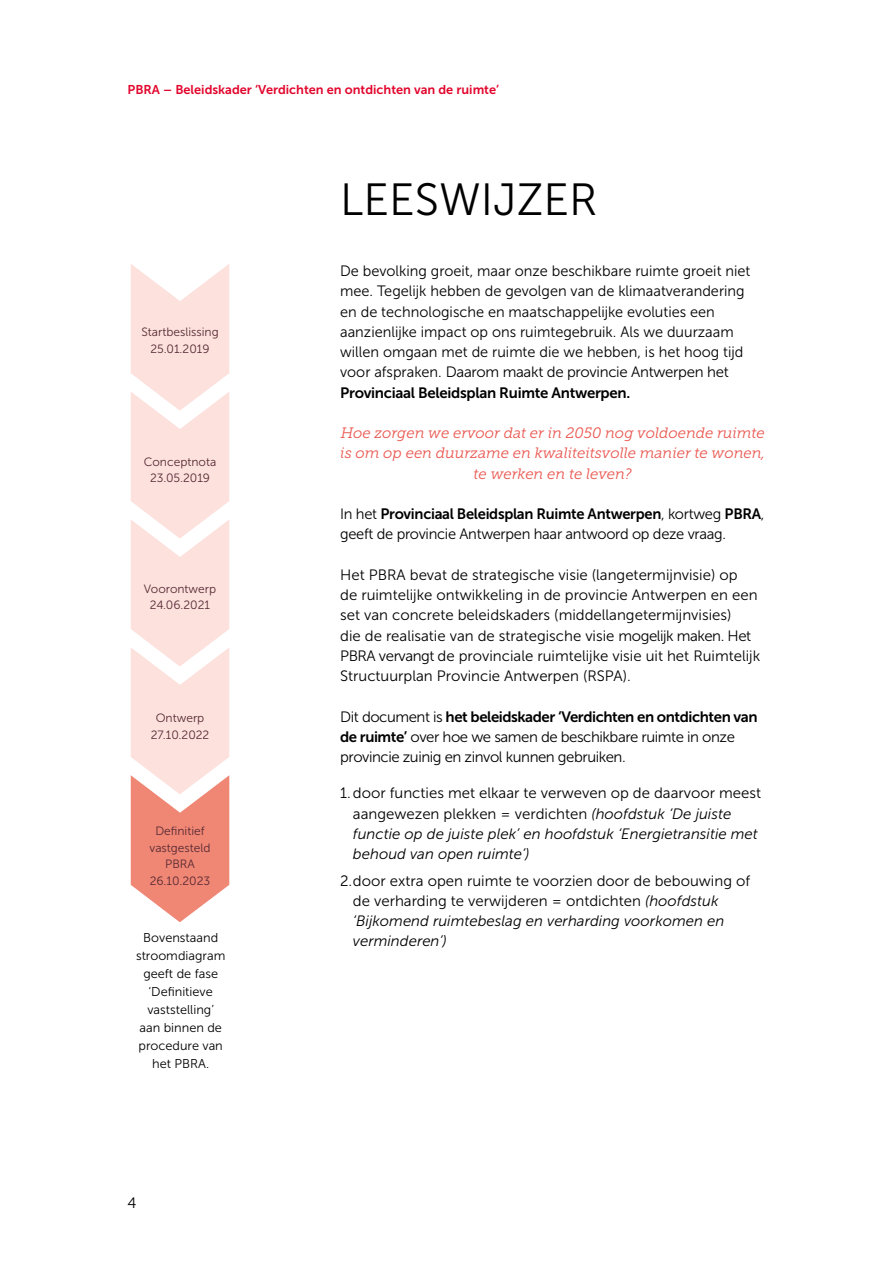
<style>
.page{position:relative;width:893px;height:1263px;background:#fff}
.page>*{position:absolute;margin:0;border:0;box-sizing:border-box;transform-origin:0 0}
.t1{font:45px "Museo Sans 300";color:#000}
.t2{font:15px/20.2px "Museo Sans 300";color:#000}
.t3{font:italic 15px/20.2px "Museo Sans 300";color:#000}
.t4{font:15px "Museo Sans 700";letter-spacing:-.02em;color:#000}
.t5{font:italic 15px/20.2px "Museo Slab 300";color:#ea554e;text-align:center}
.t6{font:15px/20.2px "Museo Sans 300";letter-spacing:-.03em;color:#000}
.t7{font:15px "Museo Sans 300";letter-spacing:-.02em;color:#000}
.t8{font:12.75px/18px "Museo Sans 300";color:#000;text-align:center}
.t9{font:12.75px "Museo Sans 700";color:#e2052c}
.t10{font:12px/16.5px "Museo Sans 300";color:#562933;text-align:center}
.s1{font-family:"Museo Sans 300"}
.s2{font-family:"Museo Sans 700"}
.s3{font-style:normal}
.s4{font-style:italic}
</style>
<div class="page">
<svg style="left:131px;top:264px;width:98px;height:658px"></svg>
<p class="t9" style="left:128px;top:82px;width:373px">PBRA – Beleidskader ‘Verdichten en ontdichten van de ruimte’</p>
<p class="t10" style="left:141px;top:324px;width:79px">Startbeslissing<br>25.01.2019</p>
<p class="t10" style="left:144px;top:453px;width:74px">Conceptnota<br>23.05.2019</p>
<p class="t10" style="left:144px;top:581px;width:74px">Voorontwerp<br>24.06.2021</p>
<p class="t10" style="left:151px;top:710px;width:60px">Ontwerp<br>27.10.2022</p>
<p class="t10" style="left:150px;top:823px;width:63px">Definitief vastgesteld<br>PBRA<br>26.10.2023</p>
<p class="t8" style="left:136px;top:929px;width:91px">Bovenstaand stroomdiagram geeft de fase ‘Definitieve vaststelling’ aan binnen de procedure van het PBRA.</p>
<p class="t2" style="left:128px;top:1192px;width:10px">4</p>
<h1 class="t1" style="left:340px;top:176px;width:259px">LEESWIJZER</h1>
<p class="t2" style="left:340px;top:261px;width:412px">De bevolking groeit, maar onze beschikbare ruimte groeit niet mee. Tegelijk hebben de gevolgen van de klimaatverandering en de technologische en maatschappelijke evoluties een aanzienlijke impact op ons ruimtegebruik. Als we duurzaam willen omgaan met de ruimte die we hebben, is het hoog tijd voor afspraken. Daarom maakt de provincie Antwerpen het</p>
<p class="t4" style="left:340px;top:384px;width:292px">Provinciaal Beleidsplan Ruimte Antwerpen.</p>
<p class="t5" style="left:340px;top:423px;width:427px">Hoe zorgen we ervoor dat er in 2050 nog voldoende ruimte is om op een duurzame en kwaliteitsvolle manier te wonen, te werken en te leven?</p>
<p class="t4" style="left:340px;top:505px;width:426px"><span class="s1">In het</span> Provinciaal Beleidsplan Ruimte Antwerpen<span class="s1">, kortweg</span> PBRA<span class="s1">,</span></p>
<p class="t7" style="left:340px;top:526px;width:387px">geeft de provincie Antwerpen haar antwoord op deze vraag.</p>
<p class="t2" style="left:340px;top:565px;width:422px">Het PBRA bevat de strategische visie (langetermijnvisie) op<br>de ruimtelijke ontwikkeling in de provincie Antwerpen en een set van concrete beleidskaders (middellangetermijnvisies)<br>die de realisatie van de strategische visie mogelijk maken. Het PBRA vervangt de provinciale ruimtelijke visie uit het Ruimtelijk Structuurplan Provincie Antwerpen (RSPA).</p>
<p class="t4" style="left:340px;top:708px;width:419px"><span class="s1">Dit document is</span> het beleidskader ‘Verdichten en ontdichten van</p>
<p class="t6" style="left:340px;top:727px;width:396px"><span class="s2">de ruimte’</span> over hoe we samen de beschikbare ruimte in onze provincie zuinig en zinvol kunnen gebruiken.</p>
<p class="t3" style="left:353px;top:783px;width:410px;text-indent:-13px"><span class="s3">1.door functies met elkaar te verweven op de daarvoor meest aangewezen plekken = verdichten</span> (hoofdstuk ‘De juiste functie op de juiste plek’ en hoofdstuk ‘Energietransitie met behoud van open ruimte’)</p>
<p class="t2" style="left:353px;top:870px;width:399px;text-indent:-13px">2.door extra open ruimte te voorzien door de bebouwing of de verharding te verwijderen = ontdichten <span class="s4">(hoofdstuk ‘Bijkomend ruimtebeslag en verharding voorkomen en verminderen’)</span></p>
</div>
